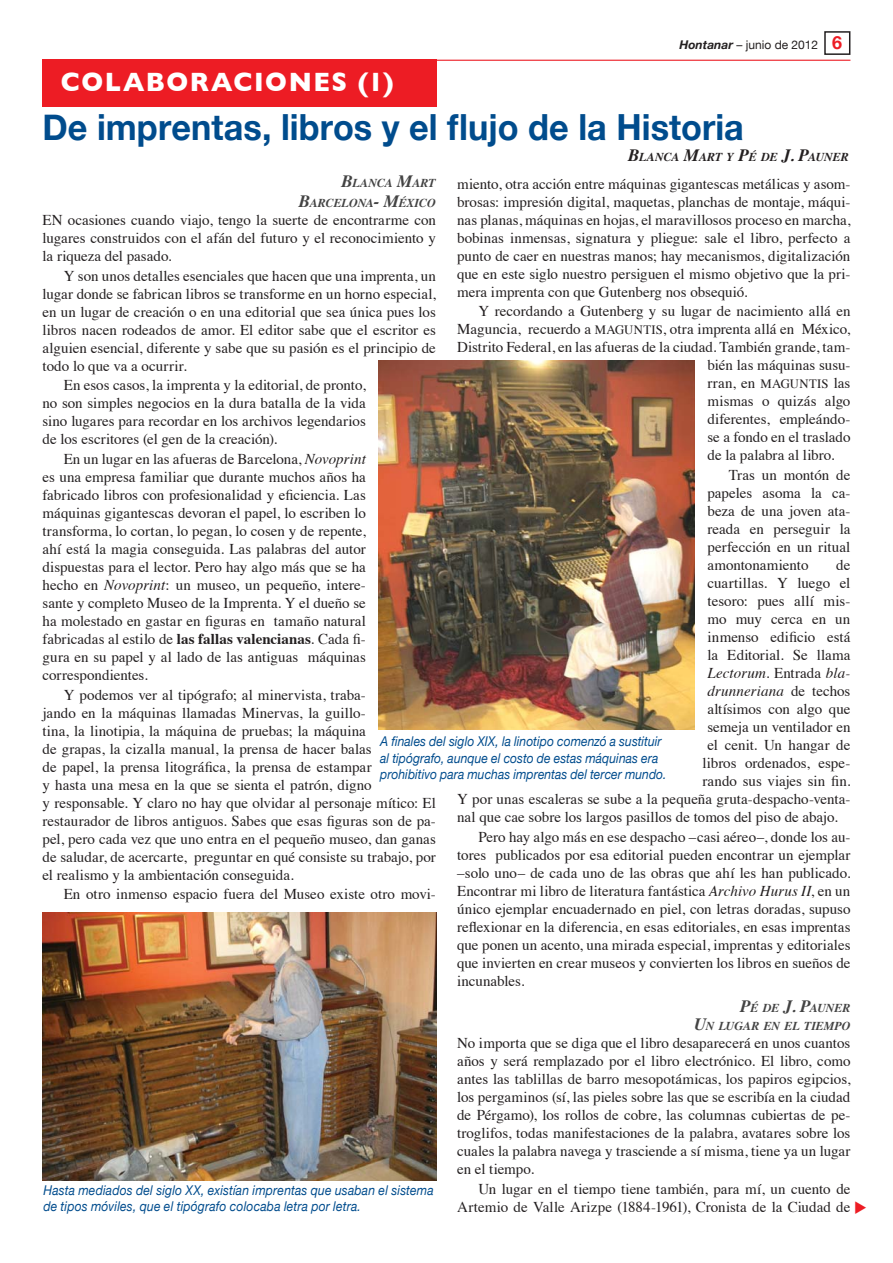
<style>
.page{position:relative;width:893px;height:1263px;background:#fff}
.page>*{position:absolute;margin:0;border:0;box-sizing:border-box;transform-origin:0 0}
.t1{font:700 36px "Helvetica Neue";color:#004c8d;scale:.95 1}
.t2{font:700 27px "Gill Sans";letter-spacing:.06em;color:#fff;scale:.95 1}
.t3{font:15px/18px "Times";color:#231f20;text-align:justify}
.t4{font:italic 15px "Times";letter-spacing:.005em;color:#231f20}
.t5{font:italic 13.5px/16.5px "Helvetica Neue";letter-spacing:.005em;color:#004c8d;scale:.9 1}
.t6{font:italic 700 12px/19.5px "Times";letter-spacing:-.015em;color:#434343;text-align:right}
.t7{font:italic 700 12px "Times";letter-spacing:-.01em;color:#231f20}
.t8{font:12px "Helvetica Neue";color:#231f20}
.s1{font-weight:700;font-style:italic}
.s2{font-weight:700;font-size:18px;color:#ed1c24}
.s3{font-size:17.25px}
.s4{font-style:italic}
.s5{font-weight:700}
.s6{font-size:12.75px}
.s7{font-style:normal}
</style>
<div class="page">
<div style="left:824px;top:31px;width:26px;height:24px;border:2px solid #231f20"></div>
<hr style="left:43px;top:60px;width:807px;height:1px;background:#ed1c24">
<div style="left:43px;top:60px;width:394px;height:47px;background:#ed1c24"></div>
<img style="left:43px;top:912px;width:394px;height:268px">
<img style="left:379px;top:360px;width:316px;height:369px">
<h2 class="t2" style="left:61px;top:66px;width:352px">COLABORACIONES (1)</h2>
<p class="t8" style="left:679px;top:38px;width:164px"><span class="s1">Hontanar</span> – junio de 2012 <span class="s2">6</span></p>
<h1 class="t1" style="left:43px;top:105px;width:740px">De imprentas, libros y el flujo de la Historia</h1>
<p class="t7" style="left:628px;top:152px;width:222px"><span class="s3">B</span>LANCA <span class="s3">M</span>ART Y <span class="s3">P</span>É DE <span class="s3">J. P</span>AUNER</p>
<p class="t6" style="left:299px;top:175px;width:138px"><span class="s3">B</span>LANCA <span class="s3">M</span>ART<br><span class="s3">B</span>ARCELONA<span class="s3">- M</span>ÉXICO</p>
<p class="t3" style="left:43px;top:212px;width:395px">EN ocasiones cuando viajo, tengo la suerte de encontrarme con lugares construidos con el afán del futuro y el reconocimiento y la riqueza del pasado.</p>
<p class="t3" style="left:43px;top:268px;width:395px;text-indent:21px">Y son unos detalles esenciales que hacen que una imprenta, un lugar donde se fabrican libros se transforme en un horno especial, en un lugar de creación o en una editorial que sea única pues los libros nacen rodeados de amor. El editor sabe que el escritor es alguien esencial, diferente y sabe que su pasión es el principio de todo lo que va a ocurrir.</p>
<p class="t3" style="left:43px;top:378px;width:325px;text-indent:21px">En esos casos, la imprenta y la editorial, de pronto, no son simples negocios en la dura batalla de la vida sino lugares para recordar en los archivos legendarios de los escritores (el gen de la creación).</p>
<p class="t3" style="left:43px;top:451px;width:325px;text-indent:21px">En un lugar en las afueras de Barcelona, <span class="s4">Novoprint </span>es una empresa familiar que durante muchos años ha fabricado libros con profesionalidad y eficiencia. Las máquinas gigantescas devoran el papel, lo escriben lo transforma, lo cortan, lo pegan, lo cosen y de repente, ahí está la magia conseguida. Las palabras del autor dispuestas para el lector. Pero hay algo más que se ha hecho en <span class="s4">Novoprint</span>: un museo, un pequeño, intere&shy;sante y completo Museo de la Imprenta. Y el dueño se ha molestado en gastar en figuras en tamaño natural fabricadas al estilo de <span class="s5">las fallas valencianas</span>. Cada fi&shy;gura en su papel y al lado de las antiguas máquinas correspondientes.</p>
<p class="t3" style="left:43px;top:687px;width:395px;text-align:left;text-indent:21px">Y podemos ver al tipógrafo; al minervista, traba-<br>jando en la máquinas llamadas Minervas, la guillo-<br>tina, la linotipia, la máquina de pruebas; la máquina<br>de grapas, la cizalla manual, la prensa de hacer balas<br>de papel, la prensa litográfica, la prensa de estampar<br>y hasta una mesa en la que se sienta el patrón, digno<br>y responsable. Y claro no hay que olvidar al personaje mítico: El restaurador de libros antiguos. Sabes que esas figuras son de pa&shy;pel, pero cada vez que uno entra en el pequeño museo, dan ganas de saludar, de acercarte, preguntar en qué consiste su trabajo, por el realismo y la ambientación conseguida.</p>
<p class="t3" style="left:64px;top:887px;width:374px">En otro inmenso espacio fuera del Museo existe otro movi-</p>
<p class="t3" style="left:457px;top:176px;width:395px">miento, otra acción entre máquinas gigantescas metálicas y asom&shy;brosas: impresión digital, maquetas, planchas de montaje, máqui&shy;nas planas, máquinas en hojas, el maravillosos proceso en marcha, bobinas inmensas, signatura y pliegue: sale el libro, perfecto a punto de caer en nuestras manos; hay mecanismos, digitalización que en este siglo nuestro persiguen el mismo objetivo que la pri&shy;mera imprenta con que Gutenberg nos obsequió.</p>
<p class="t3" style="left:478px;top:304px;width:374px">Y recordando a Gutenberg y su lugar de nacimiento allá en</p>
<p class="t3" style="left:457px;top:322px;width:395px">Maguncia, recuerdo a <span class="s6">MAGUNTIS</span>, otra imprenta allá en México,</p>
<p class="t3" style="left:457px;top:340px;width:395px">Distrito Federal, en las afueras de la ciudad. También grande, tam-</p>
<p class="t3" style="left:707px;top:358px;width:144px">bién las máquinas susu-</p>
<p class="t3" style="left:707px;top:376px;width:144px">rran, en <span class="s6">MAGUNTIS</span> las</p>
<p class="t3" style="left:707px;top:394px;width:144px">mismas o quizás algo</p>
<p class="t3" style="left:707px;top:412px;width:144px">diferentes, empleándo-</p>
<p class="t3" style="left:707px;top:430px;width:145px">se a fondo en el traslado</p>
<p class="t3" style="left:707px;top:448px;width:128px">de la palabra al libro.</p>
<p class="t3" style="left:707px;top:467px;width:144px;text-indent:21px">Tras un montón de papeles asoma la ca&shy;beza de una joven ata&shy;reada en perseguir la perfección en un ritual amontonamiento</p>
<p class="t3" style="left:836px;top:557px;width:16px">de</p>
<p class="t3" style="left:707px;top:575px;width:144px">cuartillas. Y luego el</p>
<p class="t3" style="left:707px;top:593px;width:144px">tesoro: pues allí mis-</p>
<p class="t3" style="left:707px;top:611px;width:144px">mo muy cerca en un</p>
<p class="t3" style="left:707px;top:629px;width:144px">inmenso edificio está</p>
<p class="t3" style="left:707px;top:647px;width:144px">la Editorial. Se llama</p>
<p class="t4" style="left:707px;top:667px;width:144px">Lectorum<span class="s7">. Entrada</span> bla-</p>
<p class="t4" style="left:707px;top:685px;width:144px">drunneriana <span class="s7">de techos</span></p>
<p class="t3" style="left:707px;top:701px;width:144px">altísimos con algo que</p>
<p class="t3" style="left:707px;top:719px;width:145px">semeja un ventilador en</p>
<p class="t3" style="left:707px;top:737px;width:144px">el cenit. Un hangar de</p>
<p class="t3" style="left:702px;top:755px;width:149px">libros ordenados, espe-</p>
<p class="t3" style="left:702px;top:773px;width:149px">rando sus viajes sin fin.</p>
<p class="t3" style="left:457px;top:791px;width:395px">Y por unas escaleras se sube a la pequeña gruta-despacho-venta-</p>
<p class="t3" style="left:457px;top:809px;width:382px">nal que cae sobre los largos pasillos de tomos del piso de abajo.</p>
<p class="t3" style="left:457px;top:829px;width:395px;text-indent:21px">Pero hay algo más en ese despacho –casi aéreo–, donde los au&shy;tores publicados por esa editorial pueden encontrar un ejemplar –solo uno– de cada uno de las obras que ahí les han publicado.<br>Encontrar mi libro de literatura fantástica <span class="s4">Archivo Hurus II</span>, en un único ejemplar encuadernado en piel, con letras doradas, supuso reflexionar en la diferencia, en esas editoriales, en esas imprentas que ponen un acento, una mirada especial, imprentas y editoriales que invierten en crear museos y convierten los libros en sueños de incunables.</p>
<p class="t6" style="left:694px;top:1000px;width:158px;line-height:18px"><span class="s3">P</span>É DE <span class="s3">J. P</span>AUNER<br><span class="s3">U</span>N LUGAR EN EL TIEMPO</p>
<p class="t3" style="left:457px;top:1035px;width:395px">No importa que se diga que el libro desaparecerá en unos cuantos años y será remplazado por el libro electrónico. El libro, como antes las tablillas de barro mesopotámicas, los papiros egipcios, los pergaminos (sí, las pieles sobre las que se escribía en la ciudad de Pérgamo), los rollos de cobre, las columnas cubiertas de pe&shy;troglifos, todas manifestaciones de la palabra, avatares sobre los cuales la palabra navega y trasciende a sí misma, tiene ya un lugar en el tiempo.</p>
<p class="t3" style="left:457px;top:1181px;width:395px;text-align:right">Un lugar en el tiempo tiene también, para mí, un cuento de<br>Artemio de Valle Arizpe (1884-1961), Cronista de la Ciudad de</p>
<p class="t5" style="left:380px;top:733px;width:320px">A finales del siglo XIX, la linotipo comenzó a sustituir al tipógrafo, aunque el costo de estas máquinas era prohibitivo para muchas imprentas del tercer mundo.</p>
<p class="t5" style="left:43px;top:1181px;width:435px">Hasta mediados del siglo XX, existían imprentas que usaban el sistema de tipos móviles, que el tipógrafo colocaba letra por letra.</p>
</div>
